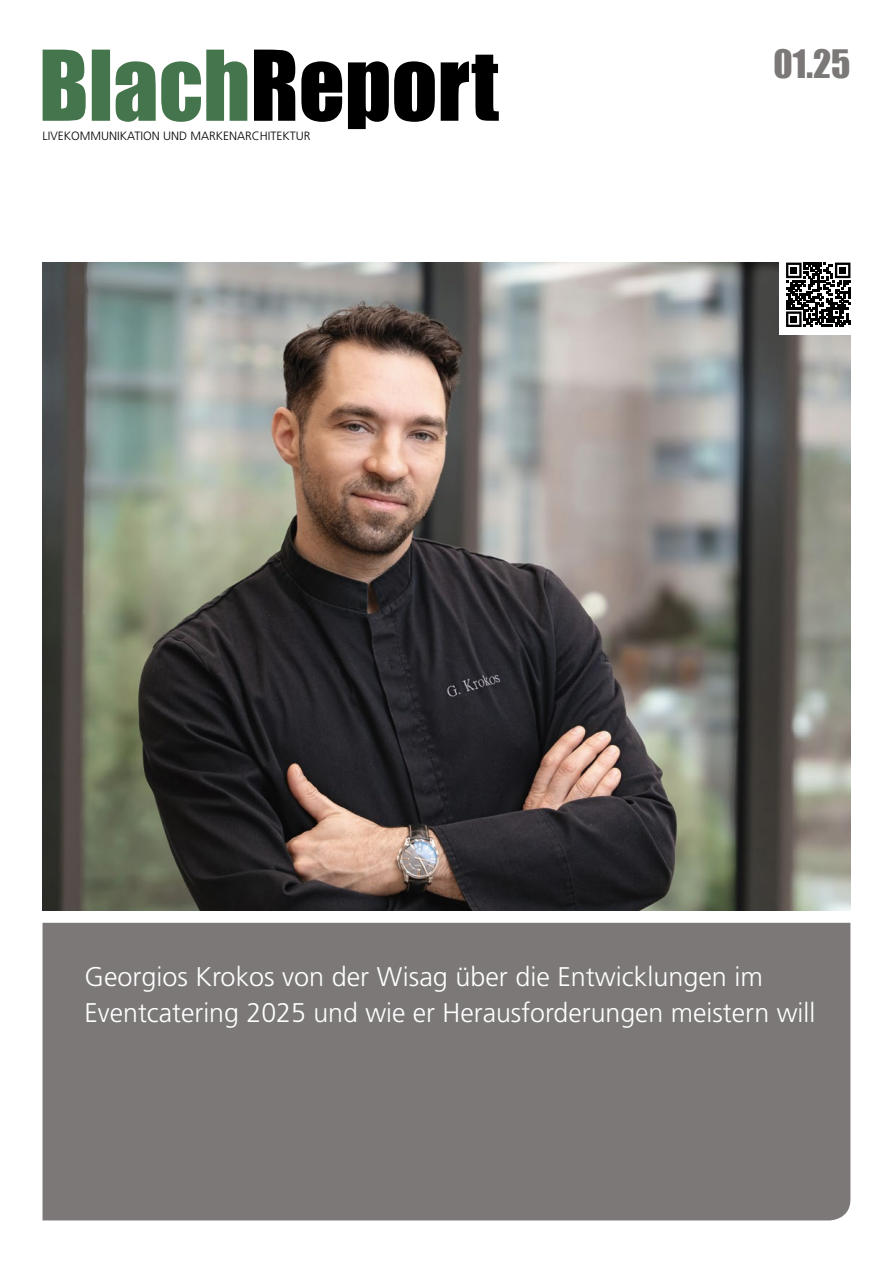
<style>
.page{position:relative;width:893px;height:1263px;background:#fff}
.page>*{position:absolute;margin:0;border:0;box-sizing:border-box;transform-origin:0 0}
.t1{font:36px "Impact";color:#7b7877}
.t2{font:300 27px/36px "Frutiger LT Std";color:#fff}
.t3{font:300 12px "Frutiger LT Std";color:#000}
</style>
<div class="page">
<div style="left:43px;top:923px;width:807px;height:297px;background:#7b7877"></div>
<img style="left:43px;top:263px;width:807px;height:647px">
<div style="left:779px;top:253px;width:114px;height:81px;background:#fff"></div>
<svg style="left:786px;top:263px;width:64px;height:64px"></svg>
<div style="left:790px;top:267px;width:7px;height:7px;background:#000"></div>
<div style="left:839px;top:267px;width:7px;height:7px;background:#000"></div>
<div style="left:790px;top:316px;width:7px;height:7px;background:#000"></div>
<svg style="left:254px;top:50px;width:245px;height:79px"></svg>
<svg style="left:43px;top:50px;width:204px;height:72px"></svg>
<p class="t3" style="left:43px;top:129px;width:269px">LIVEKOMMUNIKATION UND MARKENARCHITEKTUR</p>
<h1 class="t1" style="left:773px;top:36px;width:79px">01.25</h1>
<p class="t2" style="left:85px;top:958px;width:732px">Georgios Krokos von der Wisag über die Entwicklungen im<br>Eventcatering 2025 und wie er Herausforderungen meistern will</p>
</div>
